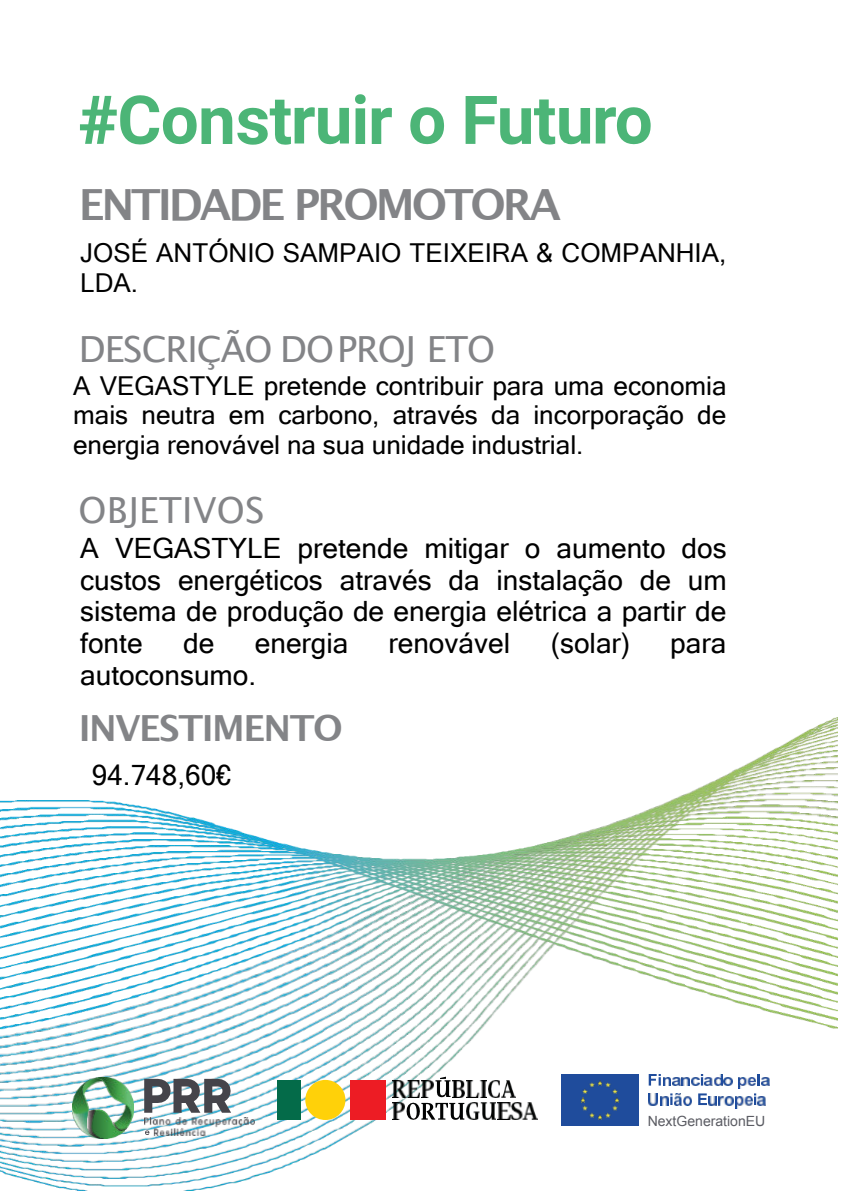
<style>
.page{position:relative;width:843px;height:1191px;background:#fff}
.page>*{position:absolute;margin:0;border:0;box-sizing:border-box;transform-origin:0 0}
.t1{font:700 43px "Lucida Grande";letter-spacing:-.075em;color:#838487}
.t2{font:36px "Lucida Grande";letter-spacing:-.025em;color:#838487}
.t3{font:700 36px "Lucida Grande";letter-spacing:-.04em;color:#838487}
.t4{font:36px "Lucida Grande";letter-spacing:.01em;color:#838487}
.t5{font:28px/31.7px "Microsoft Sans Serif";color:#000;text-align:justify}
.t6{font:26px/29.5px "Microsoft Sans Serif";color:#000}
.t7{font:14px "Arial";color:#5b5c63}
</style>
<div class="page">
<img style="left:0;top:717px;width:837px;height:474px">
<img style="left:0;top:800px;width:837px;height:230px">
<svg style="left:144px;top:1079px;width:87px;height:34px"></svg>
<img style="left:145px;top:1118px;width:109px;height:17px">
<svg style="left:145px;top:1130px;width:4px;height:5px"></svg>
<div style="left:559px;top:1072px;width:81px;height:56px;background:#fff"></div>
<div style="left:561px;top:1074px;width:78px;height:52px;background:#1f4c9c"></div>
<svg style="left:580px;top:1080px;width:39px;height:39px"></svg>
<svg style="left:648px;top:1074px;width:55px;height:12px"></svg>
<img style="left:704px;top:1074px;width:17px;height:12px">
<svg style="left:723px;top:1077px;width:9px;height:9px"></svg>
<img style="left:738px;top:1077px;width:17px;height:12px">
<svg style="left:757px;top:1074px;width:12px;height:12px"></svg>
<svg style="left:648px;top:1093px;width:24px;height:12px"></svg>
<img style="left:674px;top:1094px;width:17px;height:11px">
<svg style="left:698px;top:1093px;width:18px;height:12px"></svg>
<img style="left:718px;top:1096px;width:15px;height:9px">
<img style="left:734px;top:1096px;width:18px;height:12px">
<svg style="left:753px;top:1093px;width:12px;height:12px"></svg>
<img style="left:92px;top:1077px;width:42px;height:54px">
<img style="left:73px;top:1081px;width:10px;height:57px">
<img style="left:83px;top:1078px;width:49px;height:60px">
<img style="left:88px;top:1110px;width:15px;height:28px">
<div style="left:350px;top:1080px;width:35px;height:40px;background:#ed1c24"></div>
<div style="left:277px;top:1080px;width:23px;height:40px;background:#046b49"></div>
<div style="left:305px;top:1080px;width:40px;height:40px;background:#ffd109;border-radius:50%"></div>
<img style="left:392px;top:1080px;width:27px;height:17px">
<img style="left:421px;top:1080px;width:12px;height:17px">
<svg style="left:435px;top:1077px;width:15px;height:20px"></svg>
<img style="left:452px;top:1080px;width:12px;height:17px">
<img style="left:466px;top:1080px;width:20px;height:17px">
<img style="left:488px;top:1080px;width:27px;height:17px">
<img style="left:392px;top:1103px;width:12px;height:17px">
<svg style="left:406px;top:1103px;width:58px;height:17px"></svg>
<img style="left:466px;top:1103px;width:71px;height:17px">
<img style="left:647px;top:1113px;width:118px;height:16px">
<svg style="left:80px;top:95px;width:269px;height:50px"></svg>
<svg style="left:355px;top:94px;width:10px;height:50px"></svg>
<svg style="left:371px;top:108px;width:21px;height:36px"></svg>
<svg style="left:410px;top:107px;width:34px;height:37px"></svg>
<svg style="left:465px;top:96px;width:185px;height:49px"></svg>
<h1 class="t1" style="left:79px;top:186px;width:483px">ENTIDADE PROMOTORA</h1>
<p class="t6" style="left:80px;top:241px;width:647px">JOSÉ ANTÓNIO SAMPAIO TEIXEIRA &amp; COMPANHIA,<br>LDA.</p>
<p class="t2" style="left:79px;top:334px;width:418px">DESCRIÇÃO DOPROJ ETO</p>
<p class="t6" style="left:73px;top:373px;width:654px;text-align:justify">A VEGASTYLE pretende contribuir para uma economia mais neutra em carbono, através da incorporação de energia renovável na sua unidade industrial.</p>
<p class="t4" style="left:78px;top:495px;width:187px">OBJETIVOS</p>
<p class="t5" style="left:80px;top:535px;width:647px">A VEGASTYLE pretende mitigar o aumento dos custos energéticos através da instalação de um sistema de produção de energia elétrica a partir de fonte</p>
<p class="t5" style="left:183px;top:630px;width:33px">de</p>
<p class="t5" style="left:255px;top:630px;width:95px">energia</p>
<p class="t5" style="left:388px;top:630px;width:123px">renovável</p>
<p class="t5" style="left:550px;top:630px;width:81px">(solar)</p>
<p class="t5" style="left:670px;top:630px;width:58px">para</p>
<p class="t5" style="left:80px;top:662px;width:177px">autoconsumo.</p>
<p class="t3" style="left:79px;top:713px;width:265px">INVESTIMENTO</p>
<p class="t5" style="left:92px;top:762px;width:141px">94.748,60€</p>
<p class="t7" style="left:647px;top:1116px;width:119px">NextGenerationEU</p>
</div>
